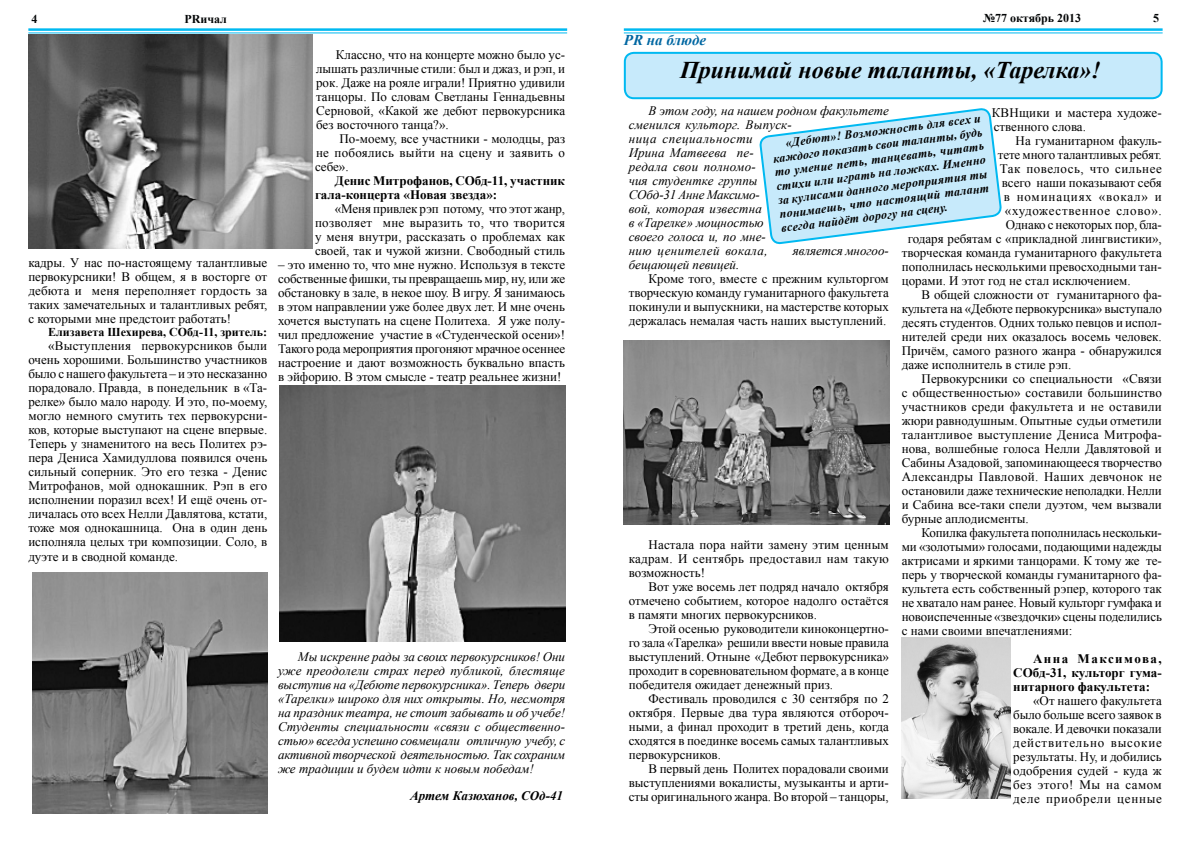
<style>
.page{position:relative;width:1191px;height:842px;background:#fff}
.page>*{position:absolute;margin:0;border:0;box-sizing:border-box;transform-origin:0 0}
.t1{font:italic 700 24px "Times New Roman";color:#000}
.t2{font:italic 700 15px "Times New Roman";color:#0067a2}
.t3{font:13px/14px "Times New Roman";color:#000;text-align:justify}
.t4{font:italic 13px/14px "Times New Roman";color:#000}
.t5{font:700 13px/14px "Times New Roman";color:#000;text-align:justify}
.t6{font:13px "Times New Roman";letter-spacing:.02em;color:#000}
.t7{font:13px "Times New Roman";letter-spacing:.03em;color:#000}
.t8{font:13px "Times New Roman";letter-spacing:.04em;color:#000}
.t9{font:13px "Times New Roman";letter-spacing:.055em;color:#000}
.t10{font:italic 700 13px "Times New Roman";color:#000}
.t11{font:13px "Times New Roman";letter-spacing:.065em;color:#000}
.t12{font:italic 700 12px/14px "Times New Roman";color:#000}
.t13{font:700 12px "Times New Roman";color:#000}
.t14{font:700 12px "Times New Roman";color:#030506}
</style>
<div class="page">
<div style="left:625px;top:53px;width:536px;height:45px;background:#c7eafb;border-radius:9px"></div>
<div style="left:624px;top:52px;width:538px;height:47px;border:2px solid #00b9f1;border-radius:9px"></div>
<svg style="left:759px;top:108px;width:243px;height:137px"></svg>
<img style="left:901px;top:638px;width:109px;height:160px">
<img style="left:624px;top:340px;width:265px;height:184px">
<img style="left:279px;top:386px;width:287px;height:255px">
<img style="left:32px;top:573px;width:235px;height:241px">
<img style="left:28px;top:35px;width:285px;height:213px">
<hr style="left:28px;top:28px;width:539px;height:3px;background:#00b9f1">
<hr style="left:28px;top:33px;width:539px;height:1px;background:#00b9f1">
<hr style="left:624px;top:28px;width:538px;height:3px;background:#00b9f1">
<hr style="left:624px;top:33px;width:538px;height:1px;background:#00b9f1">
<p class="t14" style="left:31px;top:10px;width:7px">4</p>
<p class="t14" style="left:184px;top:10px;width:44px">PRичал</p>
<p class="t14" style="left:983px;top:10px;width:100px">№77 октябрь 2013</p>
<p class="t14" style="left:1153px;top:10px;width:7px">5</p>
<p class="t3" style="left:28px;top:255px;width:240px">кадры. У нас по-настоящему талантливые первокурсники! В общем, я в восторге от дебюта и меня переполняет гордость за таких замечательных и талантливых ребят, с которыми мне предстоит работать!</p>
<p class="t13" style="left:48px;top:324px;width:220px">Елизавета Шехирева, СОбд-11, зритель:</p>
<p class="t3" style="left:28px;top:339px;width:240px;text-indent:20px">«Выступления первокурсников были очень хорошими. Большинство участников было с нашего факультета – и это несказанно порадовало. Правда, в понедельник в «Та&shy;релке» было мало народу. И это, по-моему, могло немного смутить тех первокурсни&shy;ков, которые выступают на сцене впервые.<br>Теперь у знаменитого на весь Политех рэ&shy;пера Дениса Хамидуллова появился очень сильный соперник. Это его тезка - Денис Митрофанов, мой однокашник. Рэп в его исполнении поразил всех! И ещё очень от&shy;личалась ото всех Нелли Давлятова, кстати, тоже моя однокашница. Она в один день исполняла целых три композиции. Соло, в дуэте и в сводной команде.</p>
<p class="t3" style="left:316px;top:48px;width:251px;text-indent:20px">Классно, что на концерте можно было ус&shy;лышать различные стили: был и джаз, и рэп, и рок. Даже на рояле играли! Приятно удивили танцоры. По словам Светланы Геннадьевны Серновой, «Какой же дебют первокурсника без восточного танца?».</p>
<p class="t3" style="left:315px;top:132px;width:252px;text-indent:25px">По-моему, все участники - молодцы, раз не побоялись выйти на сцену и заявить о себе».</p>
<p class="t5" style="left:315px;top:174px;width:251px;text-indent:20px">Денис Митрофанов, СОбд-11, участник гала-концерта «Новая звезда»:</p>
<p class="t3" style="left:315px;top:202px;width:252px;text-indent:20px">«Меня привлек рэп потому, что этот жанр, позволяет мне выразить то, что творится у меня внутри, рассказать о проблемах как своей, так и чужой жизни. Свободный стиль</p>
<p class="t3" style="left:278px;top:258px;width:289px">– это именно то, что мне нужно. Используя в тексте собственные фишки, ты превращаешь мир, ну, или же обстановку в зале, в некое шоу. В игру. Я занимаюсь в этом направлении уже более двух лет. И мне очень хочется выступать на сцене Политеха. Я уже полу&shy;чил предложение участие в «Студенческой осени»!<br>Такого рода мероприятия прогоняют мрачное осеннее настроение и дают возможность буквально впасть в эйфорию. В этом смысле - театр реальнее жизни!</p>
<p class="t4" style="left:278px;top:650px;width:289px;text-align:justify;text-indent:20px">Мы искренне рады за своих первокурсников! Они уже преодолели страх перед публикой, блестяще выступив на «Дебюте первокурсника». Теперь двери «Тарелки» широко для них открыты. Но, несмотря на праздник театра, не стоит забывать и об учебе!<br>Студенты специальности «связи с общественно&shy;стью» всегда успешно совмещали отличную учебу, с активной творческой деятельностью. Так сохраним же традиции и будем идти к новым победам!</p>
<p class="t10" style="left:410px;top:787px;width:154px">Артем Казюханов, СОд-41</p>
<p class="t2" style="left:624px;top:29px;width:84px">PR на блюде</p>
<h1 class="t1" style="left:680px;top:53px;width:422px">Принимай новые талант ы, «Тарелка»!</h1>
<p class="t12" style="left:770px;top:137px;width:216px;text-indent:15px;rotate:-7deg">«Дебют »! Возможност ь для всех и каждого показат ь свои т алант ы, будь т о умение пет ь, т анцеват ь, чит ат ь ст ихи или играт ь на ложках. Именно за кулисами данного мероприят ия т ы понимаешь, чт о наст оящий т алант всегда найдёт дорогу на сцену.</p>
<p class="t4" style="left:629px;top:103px;width:262px;text-indent:20px">В этом году, на нашем родном факультете сменился культорг. Выпуск-<br>ница специальности<br>Ирина Матвеева пе-<br>редала свои полномо-<br>чия студентке группы<br>СОбд-31 Анне Максимо-<br>вой, которая известна<br>в «Тарелке» мощностью<br>своего голоса и, по мне-<br>нию ценителей вокала,</p>
<p class="t3" style="left:991px;top:105px;width:172px">КВНщики и мастера художе&shy;ственного слова.</p>
<p class="t3" style="left:1015px;top:133px;width:148px">На гуманитарном факуль-</p>
<p class="t3" style="left:997px;top:147px;width:166px">тете много талантливых ребят.</p>
<p class="t8" style="left:999px;top:159px;width:163px">Так повелось, что сильнее</p>
<p class="t3" style="left:1001px;top:175px;width:162px">всего наши показывают себя</p>
<p class="t11" style="left:1003px;top:187px;width:159px">в номинациях «вокал» и</p>
<p class="t9" style="left:1004px;top:201px;width:158px">«художественное слово».</p>
<p class="t3" style="left:1005px;top:217px;width:158px">Однако с некоторых пор, бла-</p>
<p class="t3" style="left:907px;top:231px;width:255px">годаря ребятам с «прикладной лингвистики»,</p>
<p class="t3" style="left:901px;top:245px;width:262px">творческая команда гуманитарного факультета</p>
<p class="t3" style="left:901px;top:259px;width:261px">пополнилась несколькими превосходными тан-</p>
<p class="t3" style="left:901px;top:273px;width:230px">цорами. И этот год не стал исключением.</p>
<p class="t3" style="left:921px;top:287px;width:242px">В общей сложности от гуманитарного фа-</p>
<p class="t3" style="left:901px;top:301px;width:262px">культета на «Дебюте первокурсника» выступало</p>
<p class="t3" style="left:901px;top:315px;width:261px">десять студентов. Одних только певцов и испол-</p>
<p class="t3" style="left:901px;top:329px;width:262px">нителей среди них оказалось восемь человек.</p>
<p class="t3" style="left:901px;top:343px;width:262px">Причём, самого разного жанра - обнаружился</p>
<p class="t3" style="left:901px;top:357px;width:171px">даже исполнитель в стиле рэп.</p>
<p class="t3" style="left:921px;top:371px;width:242px">Первокурсники со специальности «Связи</p>
<p class="t3" style="left:901px;top:385px;width:262px">с общественностью» составили большинство</p>
<p class="t6" style="left:901px;top:397px;width:261px">участников среди факультета и не оставили</p>
<p class="t3" style="left:901px;top:413px;width:262px">жюри равнодушным. Опытные судьи отметили</p>
<p class="t6" style="left:901px;top:425px;width:262px">талантливое выступление Дениса Митрофа-</p>
<p class="t3" style="left:901px;top:441px;width:262px">нова, волшебные голоса Нелли Давлятовой и</p>
<p class="t3" style="left:901px;top:455px;width:262px">Сабины Азадовой, запоминающееся творчество</p>
<p class="t7" style="left:901px;top:467px;width:262px">Александры Павловой. Наших девчонок не</p>
<p class="t3" style="left:901px;top:483px;width:261px">остановили даже технические неполадки. Нелли</p>
<p class="t3" style="left:901px;top:497px;width:262px">и Сабина все-таки спели дуэтом, чем вызвали</p>
<p class="t3" style="left:901px;top:511px;width:128px">бурные аплодисменты.</p>
<p class="t3" style="left:921px;top:525px;width:242px">Копилка факультета пополнилась нескольки-</p>
<p class="t3" style="left:901px;top:539px;width:262px">ми «золотыми» голосами, подающими надежды</p>
<p class="t3" style="left:901px;top:553px;width:262px">актрисами и яркими танцорами. К тому же те-</p>
<p class="t3" style="left:901px;top:567px;width:262px">перь у творческой команды гуманитарного фа-</p>
<p class="t3" style="left:901px;top:581px;width:262px">культета есть собственный рэпер, которого так</p>
<p class="t3" style="left:901px;top:595px;width:261px">не хватало нам ранее. Новый культорг гумфака и</p>
<p class="t3" style="left:901px;top:609px;width:262px">новоиспеченные «звездочки» сцены поделились</p>
<p class="t3" style="left:901px;top:623px;width:172px">с нами своими впечатлениями:</p>
<p class="t5" style="left:1013px;top:651px;width:150px;text-indent:20px">Анна Максимова, СОбд-31, культорг гума&shy;нитарного факультета:</p>
<p class="t3" style="left:1013px;top:693px;width:150px;text-indent:20px">«От нашего факультета было больше всего заявок в вокале. И девочки показали действительно высокие результаты. Ну, и добились одобрения судей - куда ж без этого! Мы на самом деле приобрели ценные</p>
<p class="t4" style="left:793px;top:243px;width:98px">является многоо-</p>
<p class="t4" style="left:629px;top:257px;width:112px">бещающей певицей.</p>
<p class="t3" style="left:629px;top:272px;width:262px;text-indent:20px">Кроме того, вместе с прежним культоргом творческую команду гуманитарного факультета покинули и выпускники, на мастерстве которых держалась немалая часть наших выступлений.</p>
<p class="t3" style="left:629px;top:538px;width:262px;text-indent:20px">Настала пора найти замену этим ценным кадрам. И сентябрь предоставил нам такую возможность!</p>
<p class="t3" style="left:629px;top:580px;width:262px;text-indent:20px">Вот уже восемь лет подряд начало октября отмечено событием, которое надолго остаётся в памяти многих первокурсников.</p>
<p class="t3" style="left:629px;top:622px;width:262px;text-indent:20px">Этой осенью руководители киноконцертно&shy;го зала «Тарелка» решили ввести новые правила выступлений. Отныне «Дебют первокурсника» проходит в соревновательном формате, а в конце победителя ожидает денежный приз.</p>
<p class="t3" style="left:629px;top:692px;width:262px;text-indent:20px">Фестиваль проводился с 30 сентября по 2 октября. Первые два тура являются отбороч&shy;ными, а финал проходит в третий день, когда сходятся в поединке восемь самых талантливых первокурсников.</p>
<p class="t3" style="left:629px;top:762px;width:261px;text-indent:20px">В первый день Политех порадовали своими выступлениями вокалисты, музыканты и арти&shy;сты оригинального жанра. Во второй – танцоры,</p>
</div>
